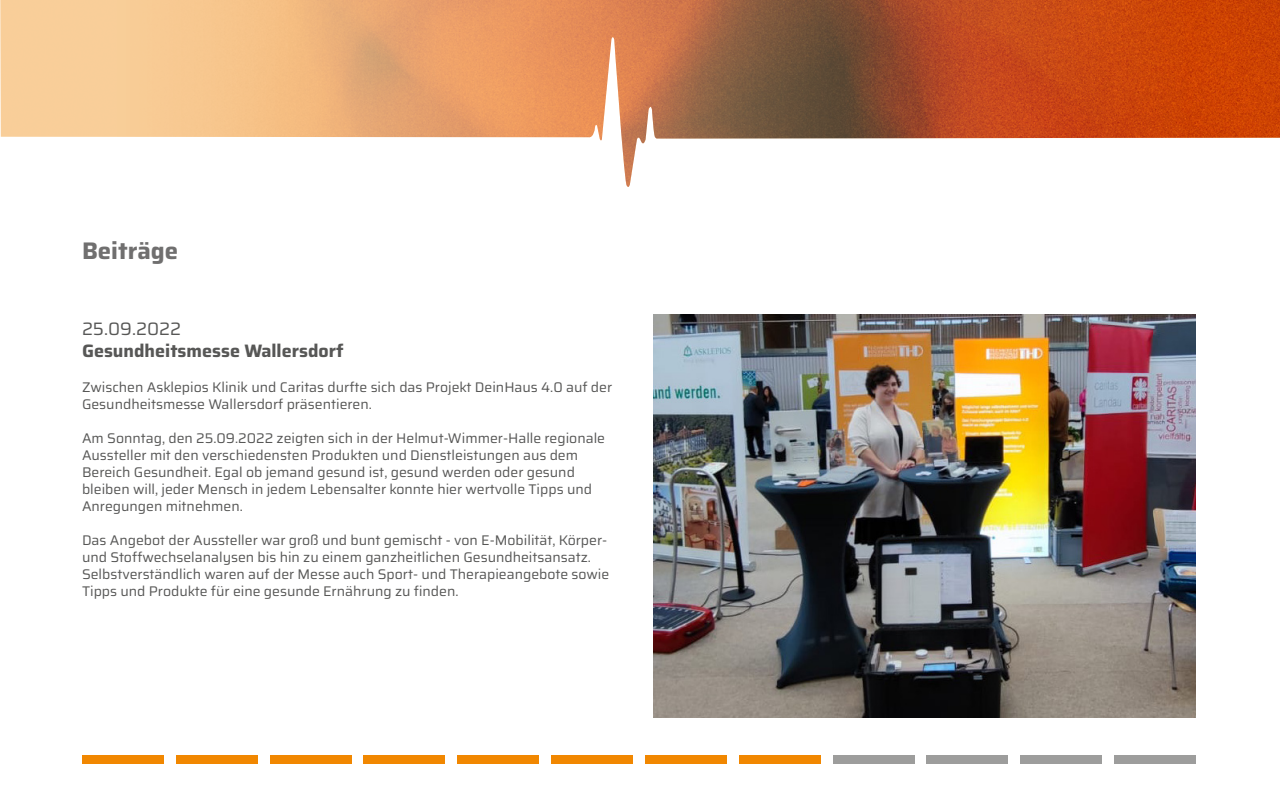
<style>
.page{position:relative;width:1280px;height:800px;background:#fff}
.page>*{position:absolute;margin:0;border:0;box-sizing:border-box;transform-origin:0 0}
.t1{font:700 24px "Saira";color:#706f6f}
.t2{font:700 18px "Saira";color:#575756}
.t3{font:18px "Saira";color:#575756}
.t4{font:14px/17px "Saira";color:#575756}
</style>
<div class="page">
<svg style="left:0;top:0;width:1280px;height:187px"></svg>
<img style="left:654px;top:315px;width:542px;height:403px">
<div style="left:82px;top:755px;width:82px;height:9px;background:#f18700"></div>
<div style="left:176px;top:755px;width:82px;height:9px;background:#f18700"></div>
<div style="left:270px;top:755px;width:81px;height:9px;background:#f18700"></div>
<div style="left:363px;top:755px;width:82px;height:9px;background:#f18700"></div>
<div style="left:457px;top:755px;width:82px;height:9px;background:#f18700"></div>
<div style="left:551px;top:755px;width:82px;height:9px;background:#f18700"></div>
<div style="left:645px;top:755px;width:82px;height:9px;background:#f18700"></div>
<div style="left:739px;top:755px;width:82px;height:9px;background:#f18700"></div>
<div style="left:833px;top:755px;width:81px;height:9px;background:#9d9d9c"></div>
<div style="left:926px;top:755px;width:82px;height:9px;background:#9d9d9c"></div>
<div style="left:1020px;top:755px;width:82px;height:9px;background:#9d9d9c"></div>
<div style="left:1114px;top:755px;width:82px;height:9px;background:#9d9d9c"></div>
<h1 class="t1" style="left:82px;top:231px;width:98px">Beiträge</h1>
<p class="t3" style="left:82px;top:314px;width:101px">25.09.2022</p>
<p class="t2" style="left:82px;top:336px;width:263px">Gesundheitsmesse Wallersdorf</p>
<p class="t4" style="left:82px;top:379px;width:532px">Zwischen Asklepios Klinik und Caritas durfte sich das Projekt DeinHaus 4.0 auf der<br>Gesundheitsmesse Wallersdorf präsentieren.</p>
<p class="t4" style="left:82px;top:430px;width:525px">Am Sonntag, den 25.09.2022 zeigten sich in der Helmut-Wimmer-Halle regionale Aussteller mit den verschiedensten Produkten und Dienstleistungen aus dem Bereich Gesundheit. Egal ob jemand gesund ist, gesund werden oder gesund bleiben will, jeder Mensch in jedem Lebensalter konnte hier wertvolle Tipps und Anregungen mitnehmen.</p>
<p class="t4" style="left:82px;top:532px;width:529px">Das Angebot der Aussteller war groß und bunt gemischt - von E-Mobilität, Körper&shy;und Stoffwechselanalysen bis hin zu einem ganzheitlichen Gesundheitsansatz.<br>Selbstverständlich waren auf der Messe auch Sport- und Therapieangebote sowie Tipps und Produkte für eine gesunde Ernährung zu finden.</p>
</div>
